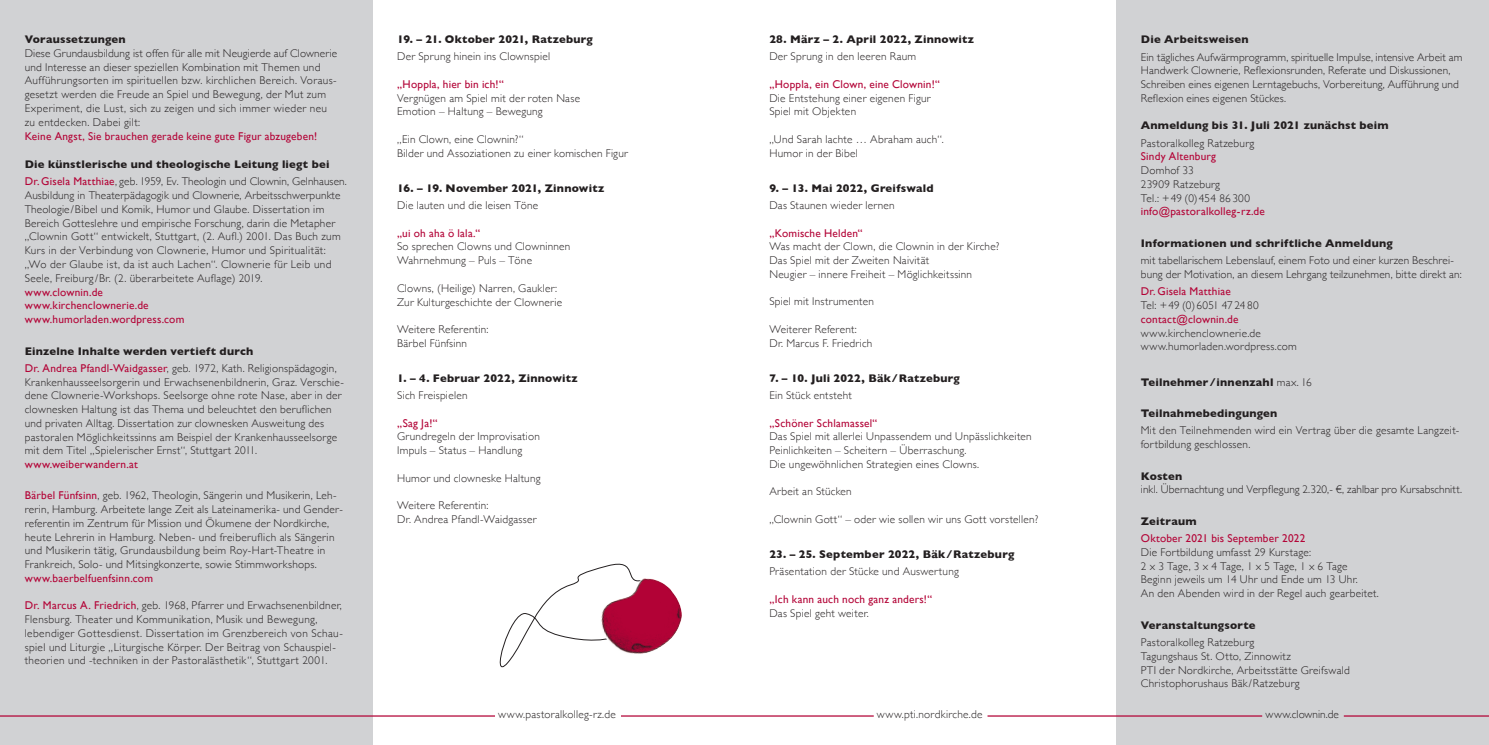
<style>
.page{position:relative;width:1489px;height:745px;background:#fff}
.page>*{position:absolute;margin:0;border:0;box-sizing:border-box;transform-origin:0 0}
.t1{font:300 11.25px/13.8px "Gill Sans";letter-spacing:.025em;color:#231f20}
.t2{font:700 11.25px/17.4px "Gill Sans";letter-spacing:.02em;color:#231f20}
.t3{font:11.25px/13.8px "Gill Sans";letter-spacing:.02em;color:#b30437}
.t4{font:300 11.25px "Gill Sans";letter-spacing:.005em;color:#231f20}
.t5{font:300 11.25px "Gill Sans";color:#231f20}
.s1{font-weight:400;color:#b30437}
.s2{font-weight:300}
</style>
<div class="page">
<div style="left:1116px;top:0;width:372px;height:744px;background:#d1d2d4"></div>
<div style="left:0;top:0;width:372px;height:744px;background:#d1d2d4"></div>
<hr style="left:0;top:715px;width:495px;height:1px;background:#b30437">
<hr style="left:987px;top:715px;width:275px;height:1px;background:#b30437">
<hr style="left:621px;top:715px;width:252px;height:1px;background:#b30437">
<hr style="left:1343px;top:715px;width:145px;height:1px;background:#b30437">
<svg style="left:499px;top:563px;width:142px;height:105px"></svg>
<img style="left:601px;top:578px;width:40px;height:33px">
<img style="left:603px;top:579px;width:38px;height:30px">
<p class="t2" style="left:25px;top:30px;width:102px">Voraussetzungen</p>
<p class="t1" style="left:25px;top:46px;width:314px">Diese Grundausbildung ist offen für alle mit Neugierde auf Clownerie und Interesse an dieser speziellen Kombination mit Themen und Aufführungsorten im spirituellen bzw. kirchlichen Bereich. Voraus&shy;gesetzt werden die Freude an Spiel und Bewegung, der Mut zum Experiment, die Lust, sich zu zeigen und sich immer wieder neu zu entdecken. Dabei gilt:</p>
<p class="t3" style="left:25px;top:129px;width:294px">Keine Angst, Sie brauchen gerade keine gute Figur abzugeben!</p>
<p class="t2" style="left:25px;top:155px;width:323px">Die künstlerische und theologische Leitung liegt bei<br><span class="s1">Dr. Gisela Matthiae</span><span class="s2">, geb. 1959, Ev. Theologin und Clownin, Gelnhausen.</span></p>
<p class="t1" style="left:25px;top:188px;width:317px">Ausbildung in Theaterpädagogik und Clownerie, Arbeitsschwerpunkte Theologie/Bibel und Komik, Humor und Glaube. Dissertation im Bereich Gotteslehre und empirische Forschung, darin die Metapher „Clownin Gott“ entwickelt, Stuttgart, (2. Aufl.) 2001. Das Buch zum Kurs in der Verbindung von Clownerie, Humor und Spiritualität: „Wo der Glaube ist, da ist auch Lachen“. Clownerie für Leib und Seele, Freiburg/Br. (2. überarbeitete Auflage) 2019.</p>
<p class="t3" style="left:25px;top:284px;width:161px">www.clownin.de www.kirchenclownerie.de www.humorladen.wordpress.com</p>
<p class="t2" style="left:25px;top:341px;width:313px">Einzelne Inhalte werden vertieft durch<br><span class="s1">Dr. Andrea Pfandl-Waidgasser</span><span class="s2">, geb. 1972, Kath. Religionspädagogin,</span></p>
<p class="t1" style="left:25px;top:374px;width:321px">Krankenhausseelsorgerin und Erwachsenenbildnerin, Graz. Verschie&shy;dene Clownerie-Workshops. Seelsorge ohne rote Nase, aber in der clownesken Haltung ist das Thema und beleuchtet den beruflichen und privaten Alltag. Dissertation zur clownesken Ausweitung des pastoralen Möglichkeitssinns am Beispiel der Krankenhausseelsorge mit dem Titel „Spielerischer Ernst“, Stuttgart 2011.</p>
<p class="t3" style="left:25px;top:457px;width:115px">www.weiberwandern.at</p>
<p class="t1" style="left:25px;top:488px;width:320px"><span class="s1">Bärbel Fünfsinn</span>, geb. 1962, Theologin, Sängerin und Musikerin, Leh&shy;rerin, Hamburg. Arbeitete lange Zeit als Lateinamerika- und Gender&shy;referentin im Zentrum für Mission und Ökumene der Nordkirche, heute Lehrerin in Hamburg. Neben- und freiberuflich als Sängerin und Musikerin tätig, Grundausbildung beim Roy-Hart-Theatre in Frankreich, Solo- und Mitsingkonzerte, sowie Stimmworkshops.</p>
<p class="t3" style="left:25px;top:570px;width:130px">www.baerbelfuenfsinn.com</p>
<p class="t1" style="left:25px;top:598px;width:319px"><span class="s1">Dr. Marcus A. Friedrich</span>, geb. 1968, Pfarrer und Erwachsenenbildner, Flensburg. Theater und Kommunikation, Musik und Bewegung, lebendiger Gottesdienst. Dissertation im Grenzbereich von Schau&shy;spiel und Liturgie „Liturgische Körper. Der Beitrag von Schauspiel&shy;theorien und -techniken in der Pastoralästhetik“, Stuttgart 2001.</p>
<p class="t2" style="left:397px;top:30px;width:197px">19. – 21. Oktober 2021, Ratzeburg</p>
<p class="t1" style="left:397px;top:49px;width:154px">Der Sprung hinein ins Clownspiel</p>
<p class="t3" style="left:397px;top:77px;width:108px">„Hoppla, hier bin ich!“</p>
<p class="t1" style="left:397px;top:91px;width:184px">Vergnügen am Spiel mit der roten Nase<br>Emotion – Haltung – Bewegung</p>
<p class="t1" style="left:397px;top:132px;width:232px">„Ein Clown, eine Clownin?“<br>Bilder und Assoziationen zu einer komischen Figur</p>
<p class="t2" style="left:397px;top:179px;width:209px">16. – 19. November 2021, Zinnowitz</p>
<p class="t1" style="left:397px;top:198px;width:143px">Die lauten und die leisen Töne</p>
<p class="t3" style="left:397px;top:226px;width:85px">„ui oh aha ö lala.“</p>
<p class="t1" style="left:397px;top:239px;width:175px">So sprechen Clowns und Clowninnen<br>Wahrnehmung – Puls – Töne</p>
<p class="t1" style="left:397px;top:280px;width:167px">Clowns, (Heilige) Narren, Gaukler:<br>Zur Kulturgeschichte der Clownerie</p>
<p class="t1" style="left:397px;top:322px;width:93px">Weitere Referentin:<br>Bärbel Fünfsinn</p>
<p class="t2" style="left:397px;top:369px;width:182px">1. – 4. Februar 2022, Zinnowitz</p>
<p class="t1" style="left:397px;top:388px;width:72px">Sich Freispielen</p>
<p class="t3" style="left:397px;top:415px;width:42px">„Sag Ja!“</p>
<p class="t1" style="left:397px;top:429px;width:144px">Grundregeln der Improvisation<br>Impuls – Status – Handlung</p>
<p class="t1" style="left:397px;top:470px;width:145px">Humor und clowneske Haltung</p>
<p class="t1" style="left:397px;top:498px;width:141px">Weitere Referentin:<br>Dr. Andrea Pfandl-Waidgasser</p>
<p class="t2" style="left:769px;top:30px;width:206px">28. März – 2. April 2022, Zinnowitz</p>
<p class="t1" style="left:769px;top:49px;width:148px">Der Sprung in den leeren Raum</p>
<p class="t3" style="left:769px;top:77px;width:172px">„Hoppla, ein Clown, eine Clownin!“</p>
<p class="t1" style="left:769px;top:90px;width:163px">Die Entstehung einer eigenen Figur<br>Spiel mit Objekten</p>
<p class="t1" style="left:769px;top:132px;width:176px">„Und Sarah lachte … Abraham auch“.<br>Humor in der Bibel</p>
<p class="t2" style="left:769px;top:179px;width:166px">9. – 13. Mai 2022, Greifswald</p>
<p class="t1" style="left:769px;top:198px;width:127px">Das Staunen wieder lernen</p>
<p class="t3" style="left:769px;top:226px;width:95px">„Komische Helden“</p>
<p class="t1" style="left:769px;top:239px;width:231px">Was macht der Clown, die Clownin in der Kirche?<br>Das Spiel mit der Zweiten Naivität<br>Neugier – innere Freiheit – Möglichkeitssinn</p>
<p class="t1" style="left:769px;top:294px;width:106px">Spiel mit Instrumenten</p>
<p class="t1" style="left:769px;top:321px;width:104px">Weiterer Referent:<br>Dr. Marcus F. Friedrich</p>
<p class="t2" style="left:769px;top:369px;width:192px">7. – 10. Juli 2022, Bäk/Ratzeburg</p>
<p class="t1" style="left:769px;top:388px;width:84px">Ein Stück entsteht</p>
<p class="t3" style="left:769px;top:415px;width:109px">„Schöner Schlamassel“</p>
<p class="t1" style="left:769px;top:429px;width:264px">Das Spiel mit allerlei Unpassendem und Unpässlichkeiten<br>Peinlichkeiten – Scheitern – Überraschung.<br>Die ungewöhnlichen Strategien eines Clowns.</p>
<p class="t1" style="left:769px;top:484px;width:84px">Arbeit an Stücken</p>
<p class="t1" style="left:769px;top:511px;width:270px">„Clownin Gott“ – oder wie sollen wir uns Gott vorstellen?</p>
<p class="t2" style="left:769px;top:545px;width:246px">23. – 25. September 2022, Bäk/Ratzeburg</p>
<p class="t1" style="left:769px;top:564px;width:191px">Präsentation der Stücke und Auswertung</p>
<p class="t3" style="left:769px;top:591px;width:164px">„Ich kann auch noch ganz anders!“</p>
<p class="t1" style="left:769px;top:605px;width:101px">Das Spiel geht weiter.</p>
<p class="t2" style="left:1140px;top:30px;width:109px">Die Arbeitsweisen</p>
<p class="t1" style="left:1140px;top:49px;width:323px">Ein tägliches Aufwärmprogramm, spirituelle Impulse, intensive Arbeit am Handwerk Clownerie, Reflexionsrunden, Referate und Diskussionen, Schreiben eines eigenen Lerntagebuchs, Vorbereitung, Aufführung und Reflexion eines eigenen Stückes.</p>
<p class="t2" style="left:1140px;top:116px;width:249px">Anmeldung bis 31. Juli 2021 zunächst beim</p>
<p class="t1" style="left:1140px;top:135px;width:115px">Pastoralkolleg Ratzeburg</p>
<p class="t3" style="left:1140px;top:149px;width:77px">Sindy Altenburg</p>
<p class="t1" style="left:1140px;top:163px;width:111px">Domhof 33<br>23909 Ratzeburg<br>Tel.: +49 (0)454 86 300</p>
<p class="t3" style="left:1140px;top:204px;width:126px">info@pastoralkolleg-rz.de</p>
<p class="t2" style="left:1140px;top:234px;width:253px">Informationen und schriftliche Anmeldung</p>
<p class="t1" style="left:1140px;top:253px;width:322px">mit tabellarischem Lebenslauf, einem Foto und einer kurzen Beschrei&shy;bung der Motivation, an diesem Lehrgang teilzunehmen, bitte direkt an:</p>
<p class="t3" style="left:1140px;top:284px;width:91px">Dr. Gisela Matthiae</p>
<p class="t4" style="left:1140px;top:296px;width:119px">Tel: +49 (0)6051 47 24 80</p>
<p class="t3" style="left:1140px;top:312px;width:99px">contact@clownin.de</p>
<p class="t1" style="left:1140px;top:325px;width:157px">www.kirchenclownerie.de www.humorladen.wordpress.com</p>
<p class="t2" style="left:1140px;top:372px;width:172px">Teilnehmer/innenzahl <span class="s2">max. 16</span></p>
<p class="t2" style="left:1140px;top:404px;width:138px">Teilnahmebedingungen</p>
<p class="t1" style="left:1140px;top:423px;width:320px">Mit den Teilnehmenden wird ein Vertrag über die gesamte Langzeit&shy;fortbildung geschlossen.</p>
<p class="t2" style="left:1140px;top:466px;width:43px">Kosten</p>
<p class="t4" style="left:1140px;top:480px;width:323px">inkl. Übernachtung und Verpflegung 2.320,- €, zahlbar pro Kursabschnitt.</p>
<p class="t2" style="left:1140px;top:511px;width:57px">Zeitraum</p>
<p class="t3" style="left:1140px;top:531px;width:166px">Oktober 2021 bis September 2022</p>
<p class="t1" style="left:1140px;top:544px;width:239px">Die Fortbildung umfasst 29 Kurstage:<br>2 x 3 Tage, 3 x 4 Tage, 1 x 5 Tage, 1 x 6 Tage Beginn jeweils um 14 Uhr und Ende um 13 Uhr.<br>An den Abenden wird in der Regel auch gearbeitet.</p>
<p class="t2" style="left:1140px;top:615px;width:116px">Veranstaltungsorte</p>
<p class="t1" style="left:1140px;top:634px;width:211px">Pastoralkolleg Ratzeburg<br>Tagungshaus St. Otto, Zinnowitz<br>PTI der Nordkirche, Arbeitsstätte Greifswald Christophorushaus Bäk/Ratzeburg</p>
<p class="t1" style="left:498px;top:706px;width:119px">www.pastoralkolleg-rz.de</p>
<p class="t1" style="left:877px;top:706px;width:107px">www.pti.nordkirche.de</p>
<p class="t5" style="left:1265px;top:705px;width:75px">www.clownin.de</p>
</div>
